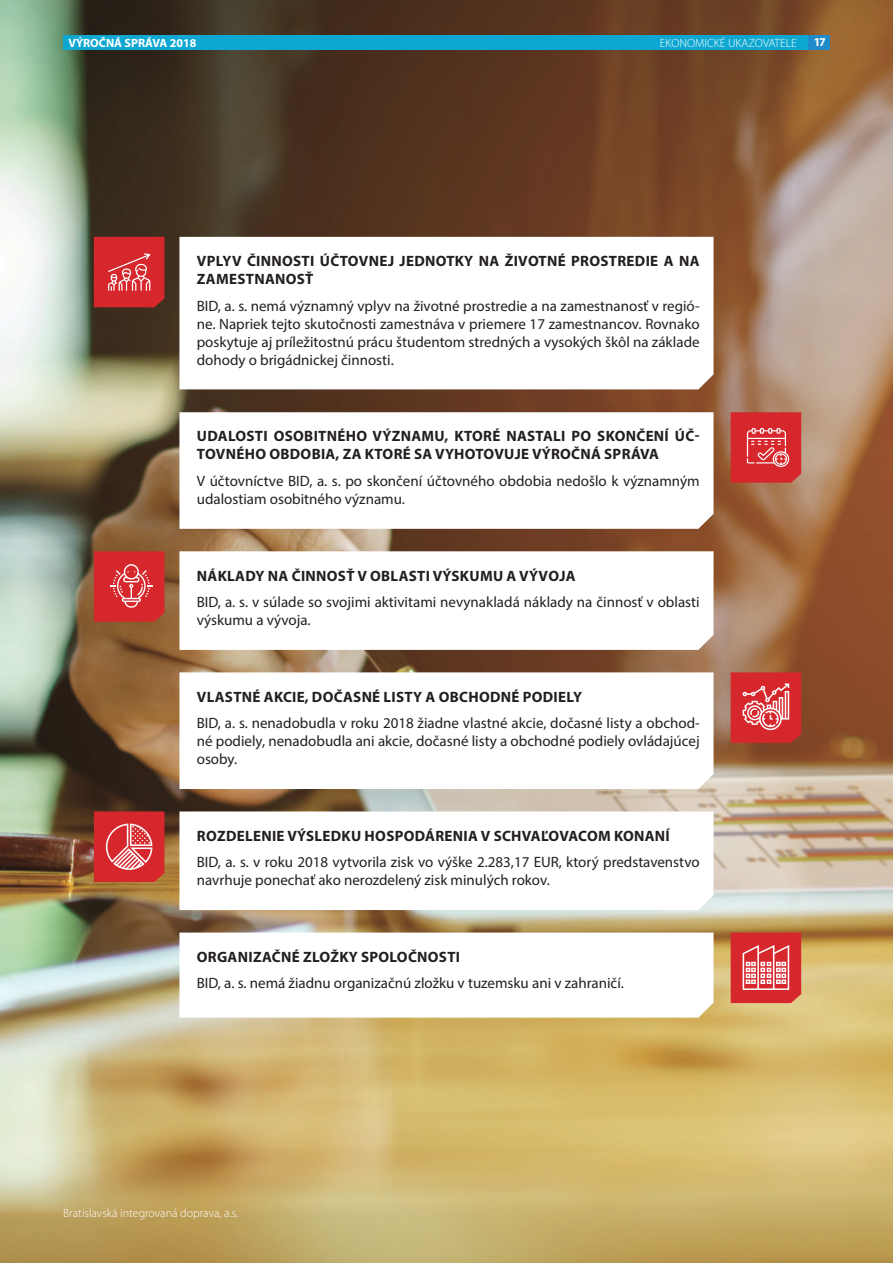
<style>
.page{position:relative;width:893px;height:1263px;background:#fff}
.page>*{position:absolute;margin:0;border:0;box-sizing:border-box;transform-origin:0 0}
.t1{font:15px/18px "Myriad Pro";color:#231f20}
.t2{font:700 15px/18px "Myriad Pro";letter-spacing:.02em;color:#231f20}
.t3{font:300 12px "Myriad Pro";color:#fff}
.t4{font:700 12px "Myriad Pro";color:#fff}
</style>
<div class="page">
<img style="left:0;top:0;width:893px;height:1263px">
<svg style="left:179px;top:237px;width:534px;height:152px"></svg>
<svg style="left:179px;top:551px;width:534px;height:99px"></svg>
<svg style="left:179px;top:811px;width:534px;height:99px"></svg>
<svg style="left:179px;top:412px;width:534px;height:117px"></svg>
<svg style="left:179px;top:672px;width:534px;height:117px"></svg>
<svg style="left:179px;top:932px;width:534px;height:86px"></svg>
<svg style="left:731px;top:672px;width:70px;height:71px"></svg>
<svg style="left:94px;top:811px;width:70px;height:71px"></svg>
<svg style="left:94px;top:551px;width:70px;height:71px"></svg>
<svg style="left:731px;top:932px;width:70px;height:71px"></svg>
<svg style="left:94px;top:237px;width:70px;height:70px"></svg>
<svg style="left:731px;top:412px;width:70px;height:71px"></svg>
<div style="left:63px;top:35px;width:767px;height:14px;background:#0da7d1"></div>
<div style="left:808px;top:35px;width:22px;height:14px;background:#208bcb"></div>
<p class="t4" style="left:69px;top:35px;width:129px">VÝROČNÁ SPRÁVA 2018</p>
<p class="t4" style="left:814px;top:34px;width:13px">17</p>
<p class="t3" style="left:660px;top:36px;width:138px">EKONOMICKÉ UKAZOVATELE</p>
<p class="t2" style="left:197px;top:251px;width:504px">VPLYV ČINNOSTI ÚČTOVNEJ JEDNOTKY NA ŽIVOTNÉ PROSTREDIE A NA<br>ZAMESTNANOSŤ</p>
<p class="t1" style="left:197px;top:296px;width:504px;text-align:justify">BID, a. s. nemá významný vplyv na životné prostredie a na zamestnanosť v regió&shy;ne. Napriek tejto skutočnosti zamestnáva v priemere 17 zamestnancov. Rovnako poskytuje aj príležitostnú prácu študentom stredných a vysokých škôl na základe dohody o brigádnickej činnosti.</p>
<p class="t2" style="left:197px;top:427px;width:504px">UDALOSTI OSOBITNÉHO VÝZNAMU, KTORÉ NASTALI PO SKONČENÍ ÚČ-<br>TOVNÉHO OBDOBIA, ZA KTORÉ SA VYHOTOVUJE VÝROČNÁ SPRÁVA</p>
<p class="t1" style="left:197px;top:472px;width:504px">V účtovníctve BID, a. s. po skončení účtovného obdobia nedošlo k významným udalostiam osobitného významu.</p>
<p class="t2" style="left:197px;top:566px;width:380px">NÁKLADY NA ČINNOSŤ V OBLASTI VÝSKUMU A VÝVOJA</p>
<p class="t1" style="left:197px;top:593px;width:504px">BID, a. s. v súlade so svojimi aktivitami nevynakladá náklady na činnosť v oblasti výskumu a vývoja.</p>
<p class="t2" style="left:197px;top:687px;width:387px">VLASTNÉ AKCIE, DOČASNÉ LISTY A OBCHODNÉ PODIELY</p>
<p class="t1" style="left:197px;top:714px;width:504px;text-align:justify">BID, a. s. nenadobudla v roku 2018 žiadne vlastné akcie, dočasné listy a obchod&shy;né podiely, nenadobudla ani akcie, dočasné listy a obchodné podiely ovládajúcej osoby.</p>
<p class="t2" style="left:197px;top:826px;width:474px">ROZDELENIE VÝSLEDKU HOSPODÁRENIA V SCHVAĽOVACOM KONANÍ</p>
<p class="t1" style="left:197px;top:853px;width:504px">BID, a. s. v roku 2018 vytvorila zisk vo výške 2.283,17 EUR, ktorý predstavenstvo navrhuje ponechať ako nerozdelený zisk minulých rokov.</p>
<p class="t2" style="left:197px;top:947px;width:265px">ORGANIZAČNÉ ZLOŽKY SPOLOČNOSTI</p>
<p class="t1" style="left:197px;top:974px;width:429px">BID, a. s. nemá žiadnu organizačnú zložku v tuzemsku ani v zahraničí.</p>
<p class="t3" style="left:63px;top:1206px;width:176px">Bratislavská integrovaná doprava, a.s.</p>
</div>
